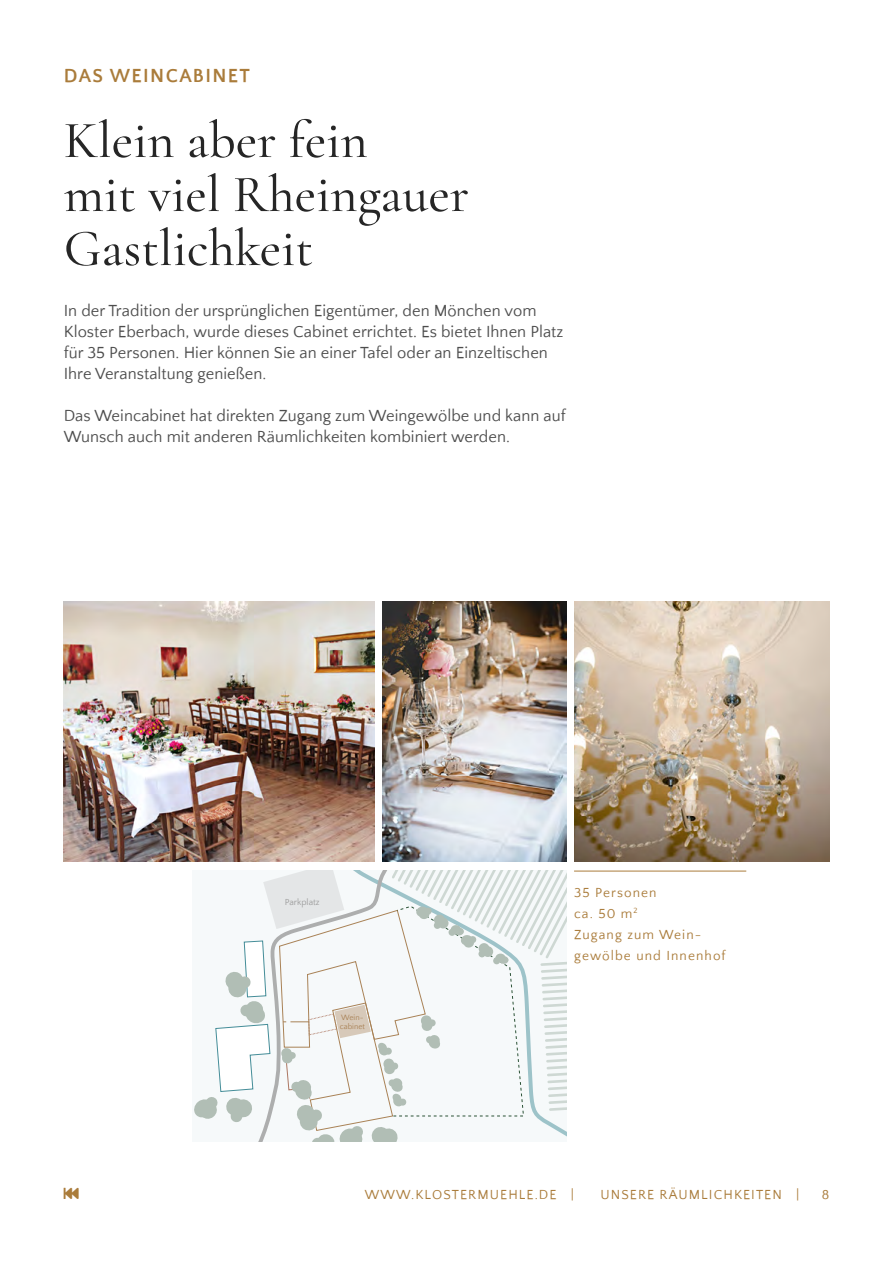
<style>
.page{position:relative;width:893px;height:1263px;background:#fff}
.page>*{position:absolute;margin:0;border:0;box-sizing:border-box;transform-origin:0 0}
.t1{font:500 52.5px/54px "Cormorant Garamond";color:#262626}
.t2{font:700 19.5px "Quattrocento Sans";letter-spacing:.07em;color:#aa7c3b}
.t3{font:16.5px/21px "Quattrocento Sans";letter-spacing:.005em;color:#4d4d4d}
.t4{font:13.5px/21px "Quattrocento Sans";letter-spacing:.08em;color:#aa7c3b}
.t5{font:9px "Quattrocento Sans";color:#9d9d9d}
.t6{font:7.95px/9.4px "Quattrocento Sans";color:#a98256}
</style>
<div class="page">
<img style="left:383px;top:602px;width:183px;height:259px">
<img style="left:64px;top:602px;width:310px;height:259px">
<img style="left:574px;top:602px;width:255px;height:259px">
<svg style="left:194px;top:871px;width:372px;height:271px"></svg>
<hr style="left:574px;top:871px;width:172px;height:1px;background:#aa7c3b">
<p class="t2" style="left:64px;top:65px;width:188px">DAS WEINCABINET</p>
<h1 class="t1" style="left:64px;top:113px;width:407px">Klein aber fein<br>mit viel Rheingauer<br>Gastlichkeit</h1>
<p class="t3" style="left:64px;top:300px;width:501px">In der Tradition der ursprünglichen Eigentümer, den Mönchen vom Kloster Eberbach, wurde dieses Cabinet errichtet. Es bietet Ihnen Platz für 35 Personen. Hier können Sie an einer Tafel oder an Einzeltischen Ihre Veranstaltung genießen.</p>
<p class="t3" style="left:64px;top:406px;width:504px">Das Weincabinet hat direkten Zugang zum Weingewölbe und kann auf<br>Wunsch auch mit anderen Räumlichkeiten kombiniert werden.</p>
<p class="t5" style="left:285px;top:897px;width:37px">Parkplatz</p>
<p class="t6" style="left:340px;top:1013px;width:27px">Wein&shy;cabinet</p>
<p class="t4" style="left:574px;top:882px;width:153px">35 Personen<br>ca. 50 m<sup>2<br></sup>Zugang zum Wein&shy;gewölbe und Innenhof</p>
<p class="t4" style="left:365px;top:1185px;width:211px">WWW.KLOSTERMUEHLE.DE |</p>
<p class="t4" style="left:600px;top:1185px;width:201px">UNSERE RÄUMLICHKEITEN |</p>
<p class="t4" style="left:822px;top:1185px;width:9px">8</p>
</div>
